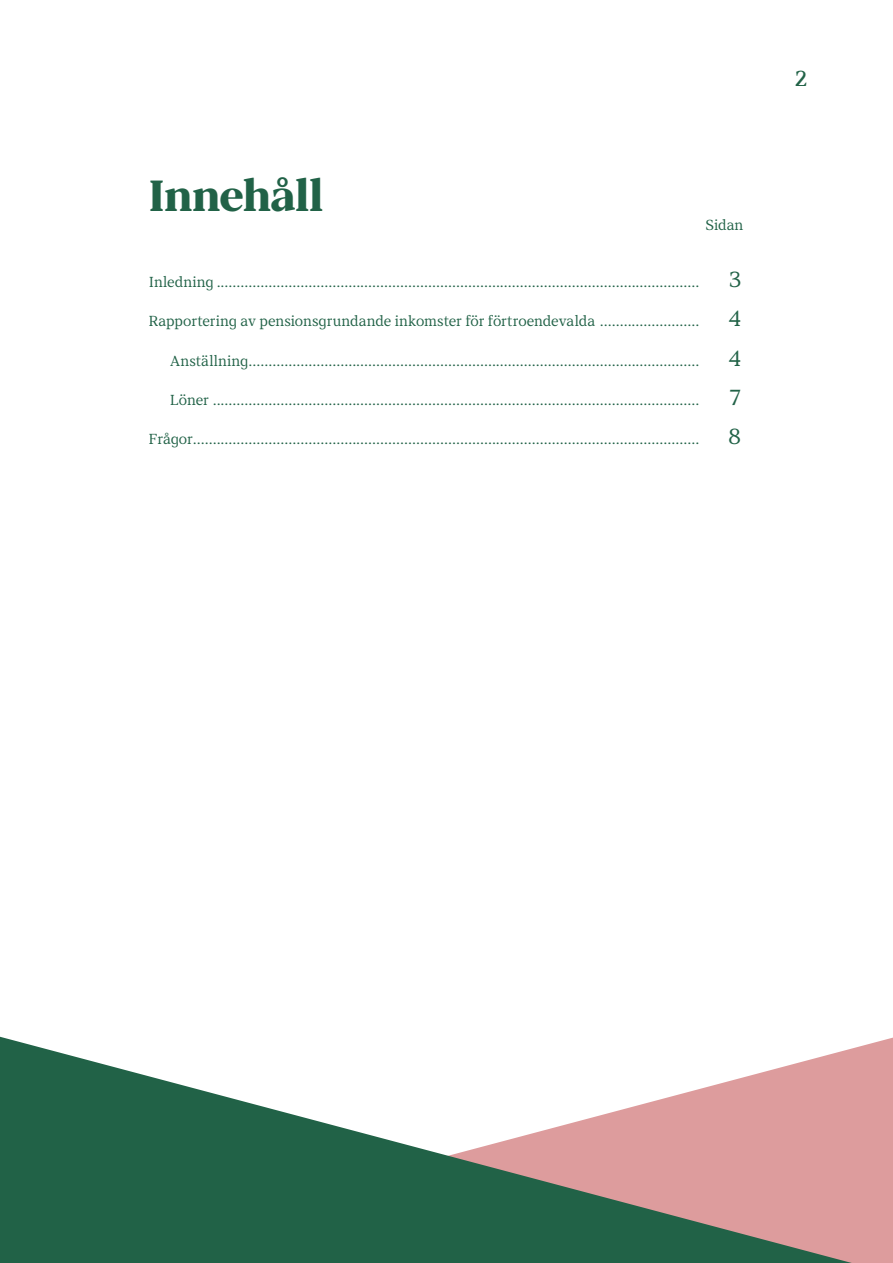
<style>
.page{position:relative;width:893px;height:1263px;background:#fff}
.page>*{position:absolute;margin:0;border:0;box-sizing:border-box;transform-origin:0 0}
.Rubrik_2_30_34__Display_Black{font:900 45px "KPA Display";color:#216247}
.t1{font:22.5px "KPA";color:#216247}
.t2{font:22.5px "KPA";color:#216247}
.Brödtext_10_13{font:15px "KPA";color:#216247}
</style>
<div class="page">
<div style="left:852px;top:1037px;width:41px;height:226px;background:#dd9c9d"></div>
<svg style="left:0;top:1037px;width:852px;height:226px;fill:#216247"></svg>
<p class="Rubrik_2_30_34__Display_Black" style="left:149px;top:169px;width:176px">Innehåll</p>
<p class="Brödtext_10_13" style="left:705px;top:216px;width:39px">Sidan</p>
<p class="Brödtext_10_13" style="left:149px;top:273px;width:552px">Inledning .........................................................................................................................</p>
<p class="t1" style="left:729px;top:266px;width:14px">3</p>
<p class="Brödtext_10_13" style="left:149px;top:313px;width:552px">Rapportering av pensionsgrundande inkomster för förtroendevalda .........................</p>
<p class="t1" style="left:728px;top:306px;width:14px">4</p>
<p class="Brödtext_10_13" style="left:170px;top:352px;width:531px">Anställning.................................................................................................................</p>
<p class="t1" style="left:728px;top:345px;width:14px">4</p>
<p class="Brödtext_10_13" style="left:170px;top:391px;width:531px">Löner ..........................................................................................................................</p>
<p class="t1" style="left:730px;top:384px;width:13px">7</p>
<p class="Brödtext_10_13" style="left:149px;top:430px;width:552px">Frågor...............................................................................................................................</p>
<p class="t1" style="left:728px;top:423px;width:15px">8</p>
<h2 class="t2" style="left:795px;top:65px;width:14px">2</h2>
</div>
